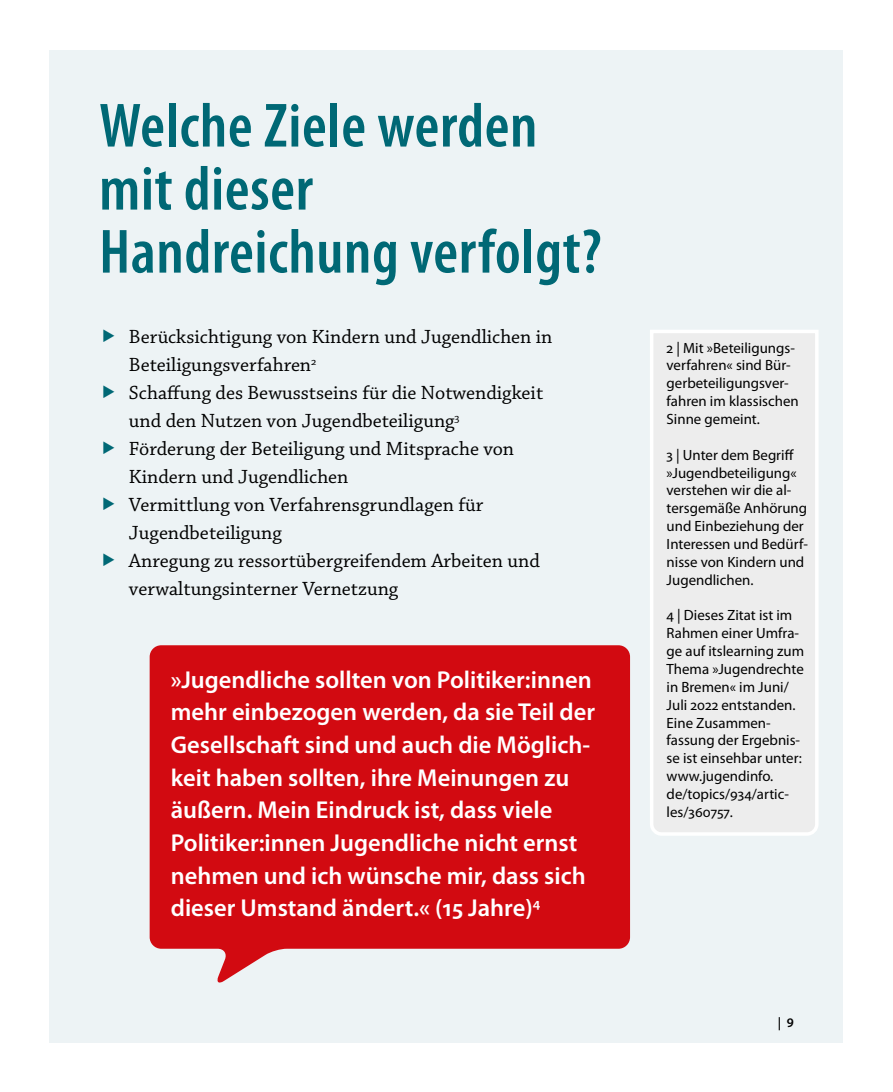
<style>
.page{position:relative;width:893px;height:1092px;background:#fff}
.page>*{position:absolute;margin:0;border:0;box-sizing:border-box;transform-origin:0 0}
.t1{font:600 condensed 63px/63px "Myriad Pro";letter-spacing:.01em;color:#006875}
.t2{font:600 24.5px/32.7px "Myriad Pro";color:#fff}
.t3{font:20.12px/28px "Chaparral Pro";color:#000}
.t4{font:14.88px/17.8px "Myriad Pro";color:#000}
.t5{font:600 13.12px "Myriad Pro";color:#000}
</style>
<div class="page">
<div style="left:50px;top:50px;width:793px;height:992px;background:#edf3f5"></div>
<svg style="left:650px;top:330px;width:168px;height:506px"></svg>
<svg style="left:150px;top:645px;width:480px;height:338px;fill:#d20a11"></svg>
<h1 class="t1" style="left:99px;top:95px;width:504px">Welche Ziele werden mit dieser<br>Handreichung verfolgt?</h1>
<p class="t3" style="left:129px;top:323px;width:425px">Berücksichtigung von Kindern und Jugendlichen in Beteiligungsverfahren<sup>2<br></sup>Schaffung des Bewusstseins für die Notwendigkeit und den Nutzen von Jugendbeteiligung<sup>3<br></sup>Förderung der Beteiligung und Mitsprache von Kindern und Jugendlichen<br>Vermittlung von Verfahrensgrundlagen für Jugendbeteiligung<br>Anregung zu ressortübergreifendem Arbeiten und verwaltungsinterner Vernetzung</p>
<p class="t2" style="left:171px;top:662px;width:426px">»Jugendliche sollten von Politiker:innen mehr einbezogen werden, da sie Teil der Gesellschaft sind und auch die Möglich&shy;keit haben sollten, ihre Meinungen zu äußern. Mein Eindruck ist, dass viele Politiker:innen Jugendliche nicht ernst nehmen und ich wünsche mir, dass sich dieser Umstand ändert.« (15 Jahre)<sup>4</sup></p>
<p class="t4" style="left:667px;top:338px;width:134px">2 | Mit »Beteiligungs&shy;verfahren« sind Bür&shy;gerbeteiligungsver&shy;fahren im klassischen<br>Sinne gemeint.</p>
<p class="t4" style="left:667px;top:445px;width:143px">3 | Unter dem Begriff »Jugendbeteiligung« verstehen wir die al&shy;tersgemäße Anhörung und Einbeziehung der<br>Interessen und Bedürf&shy;nisse von Kindern und<br>Jugendlichen.</p>
<p class="t4" style="left:667px;top:606px;width:139px">4 | Dieses Zitat ist im<br>Rahmen einer Umfra&shy;ge auf itslearning zum<br>Thema »Jugendrechte in Bremen« im Juni/<br>Juli 2022 entstanden.<br>Eine Zusammen&shy;fassung der Ergebnis&shy;se ist einsehbar unter: www.jugendinfo. de/topics/934/artic&shy;les/360757.</p>
<p class="t5" style="left:778px;top:1014px;width:17px">| 9</p>
</div>
